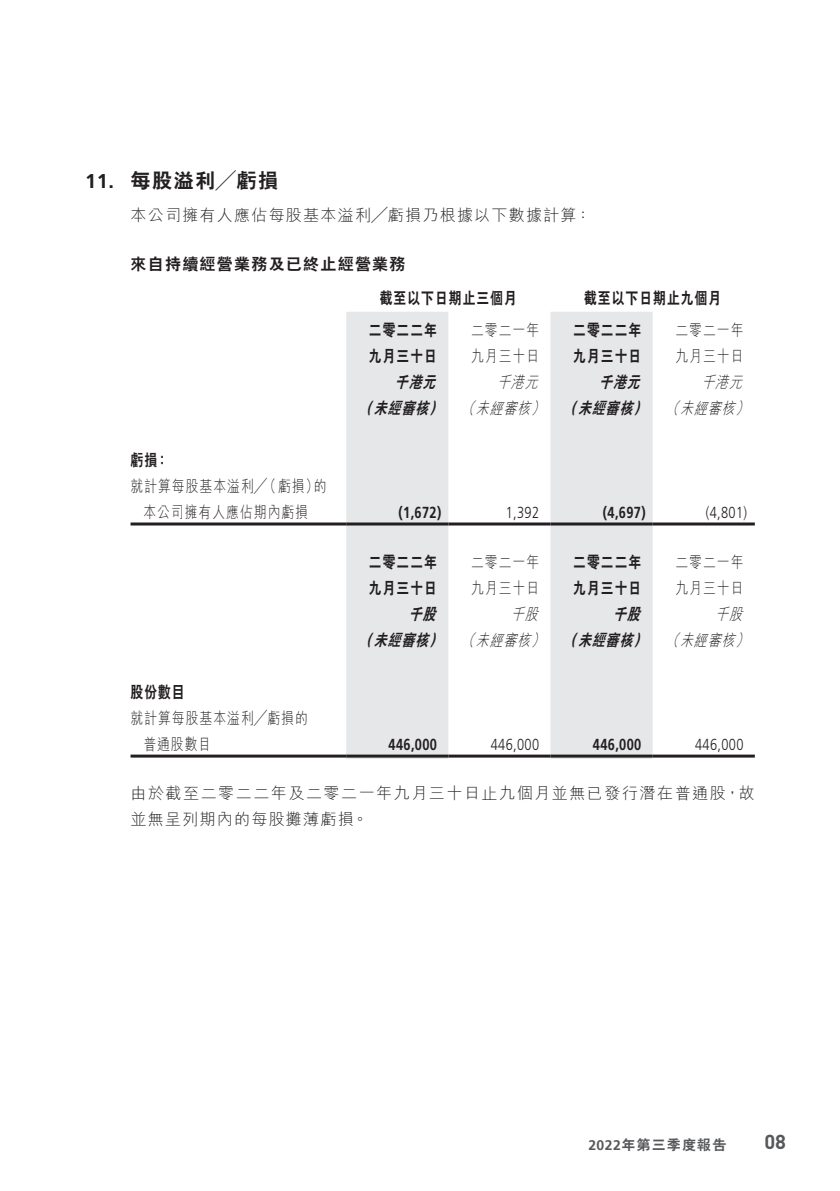
<style>
.page{position:relative;width:840px;height:1191px;background:#fff}
.page>*{position:absolute;margin:0;border:0;box-sizing:border-box;transform-origin:0 0}
.t1{font:800 20px "C Hei 2 HK";letter-spacing:.08em;color:#231f20}
.t2{font:700 20px "DIN";color:#57585a}
.t3{font:300 16px/26px "M Hei HK";letter-spacing:.08em;color:#231f20;scale:.8 1}
.t4{font:300 16px/26px "M Hei HK";letter-spacing:.08em;color:#231f20}
.t5{font:italic 800 16px "C Hei 2 HK";color:#231f20;scale:.8 1}
.t6{font:800 16px/26px "C Hei 2 HK";letter-spacing:.08em;color:#231f20;scale:.8 1}
.t7{font:700 16px "Frutiger LT Std";letter-spacing:.03em;color:#231f20;scale:.8 1}
.t8{font:800 16px/34.6px "C Hei 2 HK";letter-spacing:.08em;color:#231f20}
.t9{font:300 16px "Frutiger LT Std";letter-spacing:.03em;color:#231f20;scale:.8 1}
.t10{font:italic 300 16px "M Hei HK";color:#231f20;scale:.8 1}
.t11{font:800 14px "C Hei 2 HK";letter-spacing:.085em;color:#57585a}
.s1{font-family:"Frutiger LT Std";font-weight:700}
.s2{font-family:"M Hei HK";font-weight:300}
</style>
<div class="page">
<svg style="left:346px;top:312px;width:306px;height:447px;fill:#e6e7e9"></svg>
<hr style="left:130px;top:522px;width:216px;height:3px;background:#231f20">
<hr style="left:346px;top:522px;width:102px;height:3px;background:#231f20">
<hr style="left:448px;top:522px;width:102px;height:3px;background:#231f20">
<hr style="left:550px;top:522px;width:102px;height:3px;background:#231f20">
<hr style="left:652px;top:522px;width:102px;height:3px;background:#231f20">
<hr style="left:130px;top:754px;width:216px;height:3px;background:#231f20">
<hr style="left:346px;top:754px;width:102px;height:3px;background:#231f20">
<hr style="left:448px;top:754px;width:102px;height:3px;background:#231f20">
<hr style="left:550px;top:754px;width:102px;height:3px;background:#231f20">
<hr style="left:652px;top:754px;width:102px;height:3px;background:#231f20">
<p class="t1" style="left:85px;top:170px;width:194px"><span class="s1">11.</span> 每股溢利╱虧損</p>
<p class="t4" style="left:130px;top:202px;width:462px">本公司擁有人應佔每股基本溢利╱虧損乃根據以下數據計算：</p>
<p class="t8" style="left:379px;top:246px;width:138px;text-indent:-249px">來自持續經營業務及已終止經營業務<br>截至以下日期止三個月</p>
<p class="t6" style="left:583px;top:285px;width:173px">截至以下日期止九個月</p>
<p class="t6" style="left:130px;top:447px;width:49px">虧損：</p>
<p class="t3" style="left:130px;top:472px;width:246px;text-align:center">就計算每股基本溢利╱（虧損）的本公司擁有人應佔期內虧損</p>
<p class="t6" style="left:369px;top:317px;width:86px">二零二二年九月三十日</p>
<p class="t3" style="left:471px;top:316px;width:86px">二零二一年九月三十日</p>
<p class="t6" style="left:573px;top:317px;width:86px">二零二二年九月三十日</p>
<p class="t3" style="left:675px;top:316px;width:86px">二零二一年九月三十日</p>
<p class="t5" style="left:395px;top:374px;width:57px">千港元</p>
<p class="t10" style="left:497px;top:374px;width:57px">千港元</p>
<p class="t5" style="left:599px;top:374px;width:57px">千港元</p>
<p class="t10" style="left:701px;top:374px;width:57px">千港元</p>
<p class="t5" style="left:359px;top:400px;width:493px">（未經審核） <span class="s2">（未經審核）</span> （未經審核） <span class="s2">（未經審核）</span></p>
<p class="t7" style="left:398px;top:503px;width:55px">(1,672)</p>
<p class="t9" style="left:505px;top:503px;width:43px">1,392</p>
<p class="t7" style="left:602px;top:503px;width:55px">(4,697)</p>
<p class="t9" style="left:705px;top:503px;width:53px">(4,801)</p>
<p class="t6" style="left:369px;top:549px;width:86px">二零二二年九月三十日</p>
<p class="t3" style="left:471px;top:548px;width:86px">二零二一年九月三十日</p>
<p class="t6" style="left:573px;top:549px;width:86px">二零二二年九月三十日</p>
<p class="t3" style="left:675px;top:548px;width:86px">二零二一年九月三十日</p>
<p class="t5" style="left:408px;top:606px;width:40px">千股</p>
<p class="t10" style="left:510px;top:606px;width:40px">千股</p>
<p class="t5" style="left:612px;top:606px;width:40px">千股</p>
<p class="t10" style="left:714px;top:606px;width:40px">千股</p>
<p class="t5" style="left:359px;top:632px;width:493px">（未經審核） <span class="s2">（未經審核）</span> （未經審核） <span class="s2">（未經審核）</span></p>
<p class="t6" style="left:130px;top:679px;width:69px">股份數目</p>
<p class="t3" style="left:143px;top:704px;width:207px;text-indent:-13px">就計算每股基本溢利╱虧損的普通股數目</p>
<p class="t7" style="left:388px;top:735px;width:62px">446,000</p>
<p class="t9" style="left:490px;top:735px;width:62px">446,000</p>
<p class="t7" style="left:592px;top:735px;width:62px">446,000</p>
<p class="t9" style="left:694px;top:735px;width:62px">446,000</p>
<p class="t4" style="left:130px;top:780px;width:625px">由於截至二零二二年及二零二一年九月三十日止九個月並無已發行潛在普通股，故並無呈列期內的每股攤薄虧損。</p>
<p class="t11" style="left:588px;top:1137px;width:139px"><span class="s1">2022</span>年第三季度報告</p>
<p class="t2" style="left:764px;top:1129px;width:23px">08</p>
</div>
